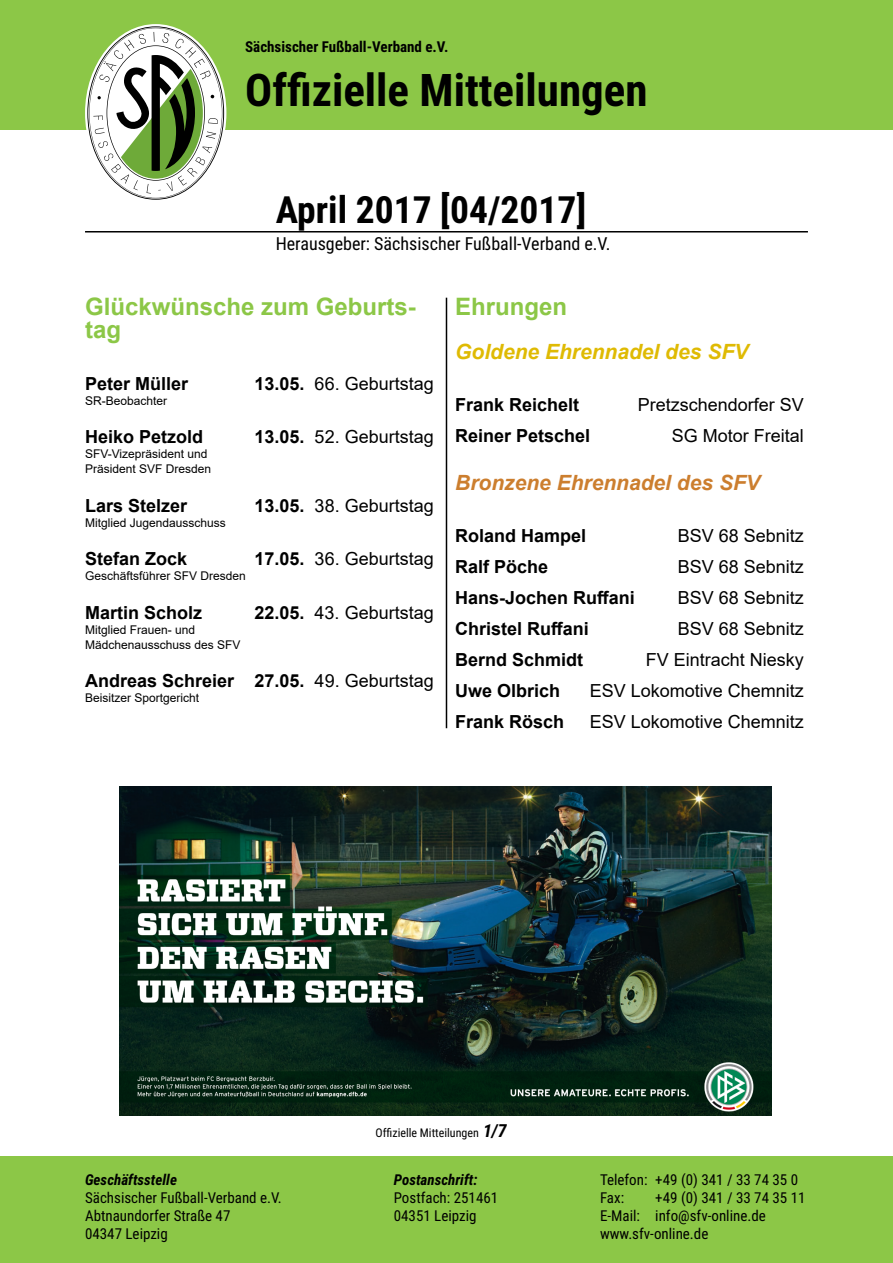
<style>
.page{position:relative;width:893px;height:1263px;background:#fff}
.page>*{position:absolute;margin:0;border:0;box-sizing:border-box;transform-origin:0 0}
.t1{font:700 45px "Roboto Condensed";color:#000}
.t2{font:700 37.5px "Roboto Condensed";color:#000}
.t3{font:700 24px/22.5px "Arial";color:#8cc747}
.t4{font:italic 700 21px "Arial";color:#cc7e2e}
.t5{font:italic 700 21px "Arial";color:#dfba03}
.t6{font:18px "Arial";color:#000}
.t7{font:700 18px "Arial";color:#000}
.t8{font:18px "Roboto Condensed";color:#000}
.t9{font:15px/18px "Roboto Condensed";color:#000}
.t10{font:700 15px "Roboto Condensed";color:#000}
.t11{font:italic 700 15px "Roboto Condensed";color:#000}
.t12{font:12px/15px "Arial";color:#000}
.t13{font:12px "Roboto Condensed";color:#000}
.s1{font-weight:700}
.s2{font-weight:400}
.s3{font-weight:700;font-style:italic;font-size:18px}
</style>
<div class="page">
<div style="left:0;top:0;width:893px;height:130px;background:#8cc747"></div>
<svg style="left:87px;top:26px;width:137px;height:174px"></svg>
<div style="left:0;top:1157px;width:893px;height:106px;background:#8cc747"></div>
<hr style="left:85px;top:231px;width:723px;height:1px;background:#000">
<hr style="left:446px;top:298px;width:1px;height:430px;background:#000">
<img style="left:119px;top:786px;width:653px;height:330px">
<p class="t10" style="left:245px;top:36px;width:205px">Sächsischer Fußball-Verband e.V.</p>
<h1 class="t1" style="left:245px;top:59px;width:404px">Offizielle Mitteilungen</h1>
<h2 class="t2" style="left:276px;top:183px;width:312px">April 2017 [04/2017]</h2>
<p class="t8" style="left:276px;top:231px;width:336px">Herausgeber: Sächsischer Fußball-Verband e.V.</p>
<h3 class="t3" style="left:85px;top:296px;width:332px">Glückwünsche zum Geburts&shy;tag</h3>
<p class="t7" style="left:85px;top:371px;width:105px">Peter Müller</p>
<p class="t6" style="left:255px;top:371px;width:181px"><span class="s1">13.05.</span> 66. Geburtstag</p>
<p class="t12" style="left:85px;top:393px;width:84px">SR-Beobachter</p>
<p class="t7" style="left:85px;top:424px;width:120px">Heiko Petzold</p>
<p class="t6" style="left:255px;top:425px;width:181px"><span class="s1">13.05.</span> 52. Geburtstag</p>
<p class="t12" style="left:85px;top:447px;width:128px">SFV-Vizepräsident und<br>Präsident SVF Dresden</p>
<p class="t7" style="left:85px;top:493px;width:104px">Lars Stelzer</p>
<p class="t6" style="left:255px;top:493px;width:181px"><span class="s1">13.05.</span> 38. Geburtstag</p>
<p class="t12" style="left:85px;top:515px;width:142px">Mitglied Jugendausschuss</p>
<p class="t7" style="left:85px;top:546px;width:104px">Stefan Zock</p>
<p class="t6" style="left:255px;top:547px;width:181px"><span class="s1">17.05.</span> 36. Geburtstag</p>
<p class="t12" style="left:85px;top:569px;width:162px">Geschäftsführer SFV Dresden</p>
<p class="t7" style="left:85px;top:600px;width:119px">Martin Scholz</p>
<p class="t6" style="left:255px;top:600px;width:181px"><span class="s1">22.05.</span> 43. Geburtstag</p>
<p class="t12" style="left:85px;top:622px;width:157px">Mitglied Frauen- und<br>Mädchenausschuss des SFV</p>
<p class="t7" style="left:85px;top:668px;width:350px">Andreas Schreier 27.05. <span class="s2">49. Geburtstag</span></p>
<p class="t12" style="left:85px;top:691px;width:116px">Beisitzer Sportgericht</p>
<h3 class="t3" style="left:455px;top:296px;width:114px">Ehrungen</h3>
<p class="t5" style="left:455px;top:337px;width:294px">Goldene Ehrennadel des SFV</p>
<p class="t7" style="left:455px;top:392px;width:126px">Frank Reichelt</p>
<p class="t6" style="left:638px;top:392px;width:168px">Pretzschendorfer SV</p>
<p class="t7" style="left:455px;top:423px;width:137px">Reiner Petschel</p>
<p class="t6" style="left:672px;top:423px;width:134px">SG Motor Freital</p>
<p class="t4" style="left:455px;top:469px;width:306px">Bronzene Ehrennadel des SFV</p>
<p class="t7" style="left:455px;top:523px;width:133px">Roland Hampel</p>
<p class="t6" style="left:678px;top:524px;width:128px">BSV 68 Sebnitz</p>
<p class="t7" style="left:455px;top:554px;width:95px">Ralf Pöche</p>
<p class="t6" style="left:678px;top:555px;width:128px">BSV 68 Sebnitz</p>
<p class="t7" style="left:455px;top:585px;width:181px">Hans-Jochen Ruffani</p>
<p class="t6" style="left:678px;top:586px;width:128px">BSV 68 Sebnitz</p>
<p class="t7" style="left:455px;top:616px;width:135px">Christel Ruffani</p>
<p class="t6" style="left:678px;top:617px;width:128px">BSV 68 Sebnitz</p>
<p class="t7" style="left:455px;top:647px;width:130px">Bernd Schmidt</p>
<p class="t6" style="left:646px;top:648px;width:160px">FV Eintracht Niesky</p>
<p class="t7" style="left:455px;top:678px;width:107px">Uwe Olbrich</p>
<p class="t6" style="left:590px;top:679px;width:216px">ESV Lokomotive Chemnitz</p>
<p class="t7" style="left:455px;top:709px;width:111px">Frank Rösch</p>
<p class="t6" style="left:590px;top:710px;width:216px">ESV Lokomotive Chemnitz</p>
<p class="t11" style="left:85px;top:1169px;width:94px">Geschäftsstelle</p>
<p class="t9" style="left:85px;top:1188px;width:198px">Sächsischer Fußball-Verband e.V.<br>Abtnaundorfer Straße 47<br>04347 Leipzig</p>
<p class="t13" style="left:376px;top:1124px;width:133px">Offizielle Mitteilungen <span class="s3">1/7</span></p>
<p class="t11" style="left:394px;top:1169px;width:85px">Postanschrift:</p>
<p class="t9" style="left:394px;top:1188px;width:106px">Postfach: 251461<br>04351 Leipzig</p>
<p class="t9" style="left:600px;top:1170px;width:200px">Telefon: +49 (0) 341 / 33 74 35 0<br>Fax:</p>
<p class="t9" style="left:600px;top:1188px;width:207px;text-indent:55px">+49 (0) 341 / 33 74 35 11<br>E-Mail: info@sfv-online.de www.sfv-online.de</p>
</div>
